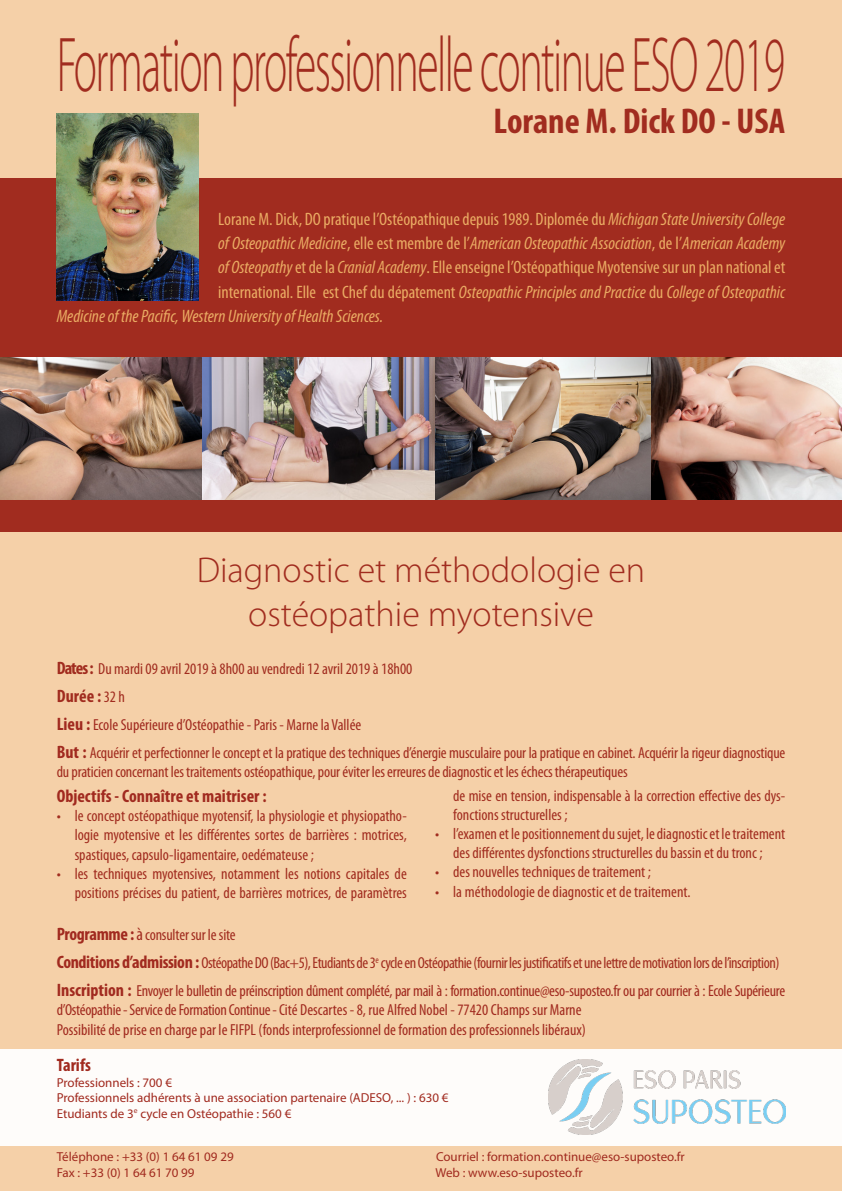
<style>
.page{position:relative;width:842px;height:1191px;background:#f5d0a8}
.page>*{position:absolute;margin:0;border:0;box-sizing:border-box;transform-origin:0 0}
.t1{font:300 78.2px "Myriad Pro";letter-spacing:-.035em;color:#a12c1f;scale:.56 1}
.t2{font:300 36px "Myriad Pro";color:#a12c1f}
.t3{font:700 condensed 36px "Myriad Pro";color:#a12c1f}
.t4{font:italic condensed 18px "Myriad Pro";color:#eaab63}
.t5{font:condensed 18px "Myriad Pro";color:#eaab63}
.t6{font:700 condensed 18px "Myriad Pro";color:#a12a1f}
.t7{font:700 condensed 18px "Myriad Pro";color:#a12c1f}
.t8{font:condensed 16px/19.2px "Myriad Pro";color:#a12c1f}
.t9{font:condensed 16px/19.2px "Myriad Pro";letter-spacing:-.01em;color:#a12a1f}
.t10{font:condensed 16px "Myriad Pro";letter-spacing:-.03em;color:#a12c1f}
.t11{font:13px "Myriad Pro";color:#a12a1f}
.s1{font-style:italic}
.s2{font-style:normal}
.s3{font-weight:700;font-size:18px}
.s4{font-weight:400;font-size:16px}
.s5{font-weight:700;font-size:18px;color:#a12a1f}
.s6{color:#a12c1f}
.s7{font-size:18px;color:#a12a1f}
</style>
<div class="page">
<div style="left:0;top:179px;width:842px;height:352px;background:#a12c1f"></div>
<img style="left:57px;top:113px;width:141px;height:187px">
<img style="left:0;top:357px;width:842px;height:142px">
<div style="left:0;top:1049px;width:842px;height:96px;background:#fff"></div>
<img style="left:548px;top:1059px;width:237px;height:75px">
<p class="t1" style="left:57px;top:18px;width:1302px">Formation professionnelle continue ESO 2019</p>
<p class="t3" style="left:493px;top:99px;width:293px">Lorane M. Dick DO - USA</p>
<p class="t5" style="left:218px;top:209px;width:568px">Lorane M. Dick, DO pratique l’Ostéopathique depuis 1989. Diplomée du <span class="s1">Michigan State University College</span></p>
<p class="t4" style="left:218px;top:233px;width:568px">of Osteopathic Medicine<span class="s2">, elle est membre de l’</span>American Osteopathic Association<span class="s2">, de l’</span>American Academy</p>
<p class="t5" style="left:218px;top:257px;width:568px"><span class="s1">of Osteopathy</span> et de la <span class="s1">Cranial Academy</span>. Elle enseigne l’Ostéopathique Myotensive sur un plan national et</p>
<p class="t4" style="left:218px;top:281px;width:568px"><span class="s2">international. Elle est Chef du dépatement</span> Osteopathic Principles and Practice <span class="s2">du</span> College of Osteopathic</p>
<p class="t4" style="left:57px;top:305px;width:328px">Medicine of the Pacific, Western University of Health Sciences.</p>
<p class="t2" style="left:197px;top:549px;width:450px">Diagnostic et méthodologie en</p>
<p class="t2" style="left:248px;top:592px;width:347px">ostéopathie myotensive</p>
<p class="t8" style="left:57px;top:659px;width:357px"><span class="s3">Dates :</span> Du mardi 09 avril 2019 à 8h00 au vendredi 12 avril 2019 à 18h00</p>
<p class="t7" style="left:57px;top:685px;width:70px">Durée : <span class="s4">32 h</span></p>
<p class="t9" style="left:57px;top:715px;width:306px"><span class="s3">Lieu :</span> Ecole Supérieure d’Ostéopathie - Paris - Marne la Vallée</p>
<p class="t8" style="left:57px;top:743px;width:730px"><span class="s5">But :</span> Acquérir et perfectionner le concept et la pratique des techniques d’énergie musculaire pour la pratique en cabinet. Acquérir la rigeur diagnostique du praticien concernant les traitements ostéopathique, pour éviter les erreures de diagnostic et les échecs thérapeutiques</p>
<p class="t6" style="left:57px;top:785px;width:211px">Objectifs - Connaître et maitriser <span class="s6">:</span></p>
<p class="t8" style="left:75px;top:806px;width:334px;text-align:justify;text-indent:-18px">• le concept ostéopathique myotensif, la physiologie et physiopatho&shy;logie myotensive et les différentes sortes de barrières : motrices, spastiques, capsulo-ligamentaire, oedémateuse ;</p>
<p class="t8" style="left:57px;top:863px;width:352px;text-align:right">• les techniques myotensives, notamment les notions capitales de positions précises du patient, de barrières motrices, de paramètres</p>
<p class="t8" style="left:453px;top:785px;width:334px">de mise en tension, indispensable à la correction effective des dys&shy;fonctions structurelles ;</p>
<p class="t8" style="left:435px;top:824px;width:352px;text-align:center">• l’examen et le positionnement du sujet, le diagnostic et le traitement des différentes dysfonctions structurelles du bassin et du tronc ;</p>
<p class="t8" style="left:435px;top:862px;width:217px">• des nouvelles techniques de traitement ;</p>
<p class="t8" style="left:435px;top:881px;width:257px">• la méthodologie de diagnostic et de traitement.</p>
<p class="t8" style="left:57px;top:925px;width:181px"><span class="s5">Programme :</span> <span class="s7">à</span> consulter sur le site</p>
<p class="t10" style="left:57px;top:953px;width:724px"><span class="s5">Conditions d’admission :</span> Ostéopathe DO (Bac+5), Etudiants de 3<sup>e</sup> cycle en Ostéopathie (fournir les justificatifs et une lettre de motivation lors de l’inscription)</p>
<p class="t9" style="left:57px;top:981px;width:730px"><span class="s3">Inscription :</span> Envoyer le bulletin de préinscription dûment complété, par mail à : formation.continue@eso-suposteo.fr ou par courrier à : Ecole Supérieure d’Ostéopathie - Service de Formation Continue - Cité Descartes - 8, rue Alfred Nobel - 77420 Champs sur Marne</p>
<p class="t9" style="left:57px;top:1019px;width:531px">Possibilité de prise en charge par le FIFPL (fonds interprofessionnel de formation des professionnels libéraux)</p>
<p class="t6" style="left:57px;top:1053px;width:36px">Tarifs</p>
<p class="t11" style="left:57px;top:1074px;width:117px">Professionnels : 700 €</p>
<p class="t11" style="left:57px;top:1089px;width:393px">Professionnels adhérents à une association partenaire (ADESO, ... ) : 630 €</p>
<p class="t11" style="left:57px;top:1105px;width:236px">Etudiants de 3<sup>e</sup> cycle en Ostéopathie : 560 €</p>
<p class="t11" style="left:57px;top:1148px;width:179px">Téléphone : +33 (0) 1 64 61 09 29</p>
<p class="t11" style="left:436px;top:1148px;width:250px">Courriel : formation.continue@eso-suposteo.fr</p>
<p class="t11" style="left:57px;top:1164px;width:139px">Fax : +33 (0) 1 64 61 70 99</p>
<p class="t11" style="left:436px;top:1164px;width:149px">Web : www.eso-suposteo.fr</p>
</div>
